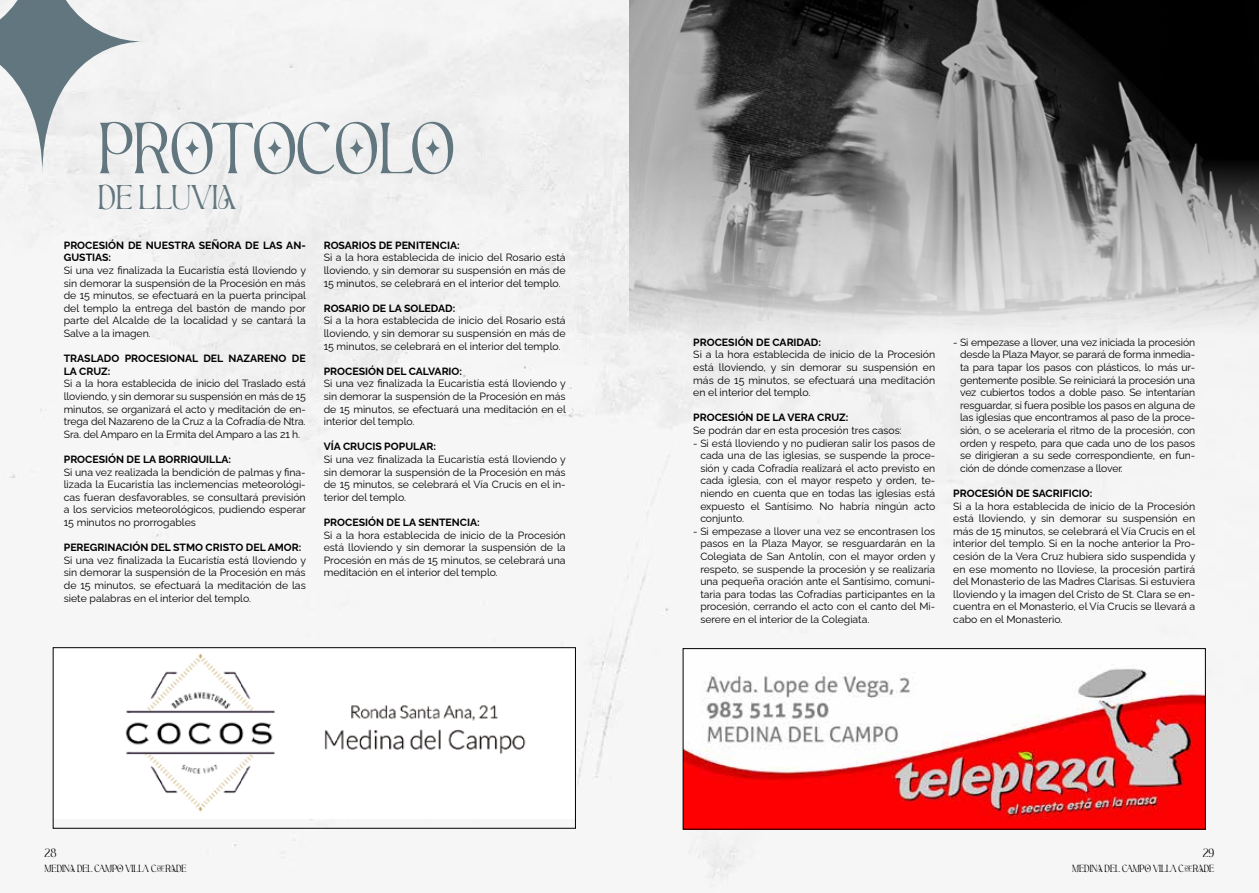
<style>
.page{position:relative;width:1259px;height:893px;background:#fff}
.page>*{position:absolute;margin:0;border:0;box-sizing:border-box;transform-origin:0 0}
.t1{font:63px "Aesthetic";letter-spacing:-.015em;color:#61767f}
.t2{font:30px "Aesthetic";letter-spacing:-.01em;color:#61767f}
.t3{font:10.5px/12.6px "Raleway";color:#000;text-align:justify}
.t4{font:700 10.5px/12.6px "Raleway";color:#000}
.t5{font:10.5px "Aesthetic";color:#000}
.t6{font:9px "Aesthetic";color:#000}
</style>
<div class="page">
<div style="left:0;top:0;width:1259px;height:889px;background:#f6f6f6"></div>
<svg style="left:0;top:0;width:144px;height:176px"></svg>
<img style="left:55px;top:649px;width:519px;height:169px">
<div style="left:53px;top:647px;width:523px;height:182px;border:1px solid #000"></div>
<img style="left:629px;top:0;width:630px;height:388px">
<img style="left:685px;top:650px;width:518px;height:178px">
<div style="left:683px;top:648px;width:522px;height:182px;border:1px solid #000"></div>
<h1 class="t1" style="left:98px;top:115px;width:358px">PROTOCOLO</h1>
<h2 class="t2" style="left:98px;top:182px;width:140px">DE LLUVIA</h2>
<p class="t4" style="left:64px;top:238px;width:243px">PROCESIÓN DE NUESTRA SEÑORA DE LAS AN-<br>GUSTIAS:</p>
<p class="t3" style="left:64px;top:263px;width:244px">Si una vez finalizada la Eucaristía está lloviendo y sin demorar la suspensión de la Procesión en más de 15 minutos, se efectuará en la puerta principal del templo la entrega del bastón de mando por parte del Alcalde de la localidad y se cantará la Salve a la imagen.</p>
<p class="t4" style="left:64px;top:351px;width:243px">TRASLADO PROCESIONAL DEL NAZARENO DE<br>LA CRUZ:</p>
<p class="t3" style="left:64px;top:376px;width:243px">Si a la hora establecida de inicio del Traslado está lloviendo, y sin demorar su suspensión en más de 15 minutos, se organizará el acto y meditación de en&shy;trega del Nazareno de la Cruz a la Cofradía de Ntra.<br>Sra. del Amparo en la Ermita del Amparo a las 21 h.</p>
<p class="t4" style="left:64px;top:452px;width:169px">PROCESIÓN DE LA BORRIQUILLA:</p>
<p class="t3" style="left:64px;top:464px;width:244px">Si una vez realizada la bendición de palmas y fina&shy;lizada la Eucaristía las inclemencias meteorológi&shy;cas fueran desfavorables, se consultará previsión a los servicios meteorológicos, pudiendo esperar 15 minutos no prorrogables</p>
<p class="t4" style="left:64px;top:540px;width:239px">PEREGRINACIÓN DEL STMO CRISTO DEL AMOR:</p>
<p class="t3" style="left:64px;top:553px;width:244px">Si una vez finalizada la Eucaristía está lloviendo y sin demorar la suspensión de la Procesión en más de 15 minutos, se efectuará la meditación de las siete palabras en el interior del templo.</p>
<p class="t4" style="left:324px;top:238px;width:137px">ROSARIOS DE PENITENCIA:</p>
<p class="t3" style="left:324px;top:250px;width:243px">Si a la hora establecida de inicio del Rosario está lloviendo, y sin demorar su suspensión en más de 15 minutos, se celebrará en el interior del templo.</p>
<p class="t4" style="left:324px;top:301px;width:133px">ROSARIO DE LA SOLEDAD:</p>
<p class="t3" style="left:324px;top:313px;width:243px">Si a la hora establecida de inicio del Rosario está lloviendo, y sin demorar su suspensión en más de 15 minutos, se celebrará en el interior del templo.</p>
<p class="t4" style="left:324px;top:364px;width:140px">PROCESIÓN DEL CALVARIO:</p>
<p class="t3" style="left:324px;top:376px;width:244px">Si una vez finalizada la Eucaristía está lloviendo y sin demorar la suspensión de la Procesión en más de 15 minutos, se efectuará una meditación en el interior del templo.</p>
<p class="t4" style="left:324px;top:439px;width:114px">VÍA CRUCIS POPULAR:</p>
<p class="t3" style="left:324px;top:452px;width:244px">Si una vez finalizada la Eucaristía está lloviendo y sin demorar la suspensión de la Procesión en más de 15 minutos, se celebrará el Vía Crucis en el in&shy;terior del templo.</p>
<p class="t4" style="left:324px;top:515px;width:158px">PROCESIÓN DE LA SENTENCIA:</p>
<p class="t3" style="left:324px;top:527px;width:243px">Si a la hora establecida de inicio de la Procesión está lloviendo y sin demorar la suspensión de la Procesión en más de 15 minutos, se celebrará una meditación en el interior del templo.</p>
<p class="t4" style="left:693px;top:335px;width:129px">PROCESIÓN DE CARIDAD:</p>
<p class="t3" style="left:693px;top:347px;width:243px">Si a la hora establecida de inicio de la Procesión está lloviendo, y sin demorar su suspensión en más de 15 minutos, se efectuará una meditación en el interior del templo.</p>
<p class="t4" style="left:693px;top:410px;width:157px">PROCESIÓN DE LA VERA CRUZ:</p>
<p class="t3" style="left:693px;top:423px;width:210px">Se podrán dar en esta procesión tres casos:</p>
<p class="t3" style="left:700px;top:435px;width:236px;text-indent:-7px">- Si está lloviendo y no pudieran salir los pasos de cada una de las iglesias, se suspende la proce&shy;sión y cada Cofradía realizará el acto previsto en cada iglesia, con el mayor respeto y orden, te&shy;niendo en cuenta que en todas las iglesias está expuesto el Santísimo. No habría ningún acto conjunto.</p>
<p class="t3" style="left:700px;top:524px;width:237px;text-indent:-7px">- Si empezase a llover una vez se encontrasen los pasos en la Plaza Mayor, se resguardarán en la Colegiata de San Antolín, con el mayor orden y respeto, se suspende la procesión y se realizaría una pequeña oración ante el Santísimo, comuni&shy;taria para todas las Cofradías participantes en la procesión, cerrando el acto con el canto del Mi&shy;serere en el interior de la Colegiata.</p>
<p class="t3" style="left:960px;top:335px;width:237px;text-indent:-7px">- Si empezase a llover, una vez iniciada la procesión desde la Plaza Mayor, se parará de forma inmedia&shy;ta para tapar los pasos con plásticos, lo más ur&shy;gentemente posible. Se reiniciará la procesión una vez cubiertos todos a doble paso. Se intentarían resguardar, si fuera posible los pasos en alguna de las iglesias que encontramos al paso de la proce&shy;sión, o se aceleraría el ritmo de la procesión, con orden y respeto, para que cada uno de los pasos se dirigieran a su sede correspondiente, en fun&shy;ción de dónde comenzase a llover.</p>
<p class="t4" style="left:953px;top:486px;width:141px">PROCESIÓN DE SACRIFICIO:</p>
<p class="t3" style="left:953px;top:498px;width:244px">Si a la hora establecida de inicio de la Procesión está lloviendo, y sin demorar su suspensión en más de 15 minutos, se celebrará el Vía Crucis en el interior del templo. Si en la noche anterior la Pro&shy;cesión de la Vera Cruz hubiera sido suspendida y en ese momento no lloviese, la procesión partirá del Monasterio de las Madres Clarisas. Si estuviera lloviendo y la imagen del Cristo de St. Clara se en&shy;cuentra en el Monasterio, el Vía Crucis se llevará a cabo en el Monasterio.</p>
<p class="t5" style="left:45px;top:847px;width:13px">28</p>
<p class="t5" style="left:1203px;top:847px;width:13px">29</p>
<p class="t6" style="left:45px;top:863px;width:144px">MEDINA DEL CAMPO VILLA COFRADE</p>
<p class="t6" style="left:1072px;top:863px;width:144px">MEDINA DEL CAMPO VILLA COFRADE</p>
</div>
